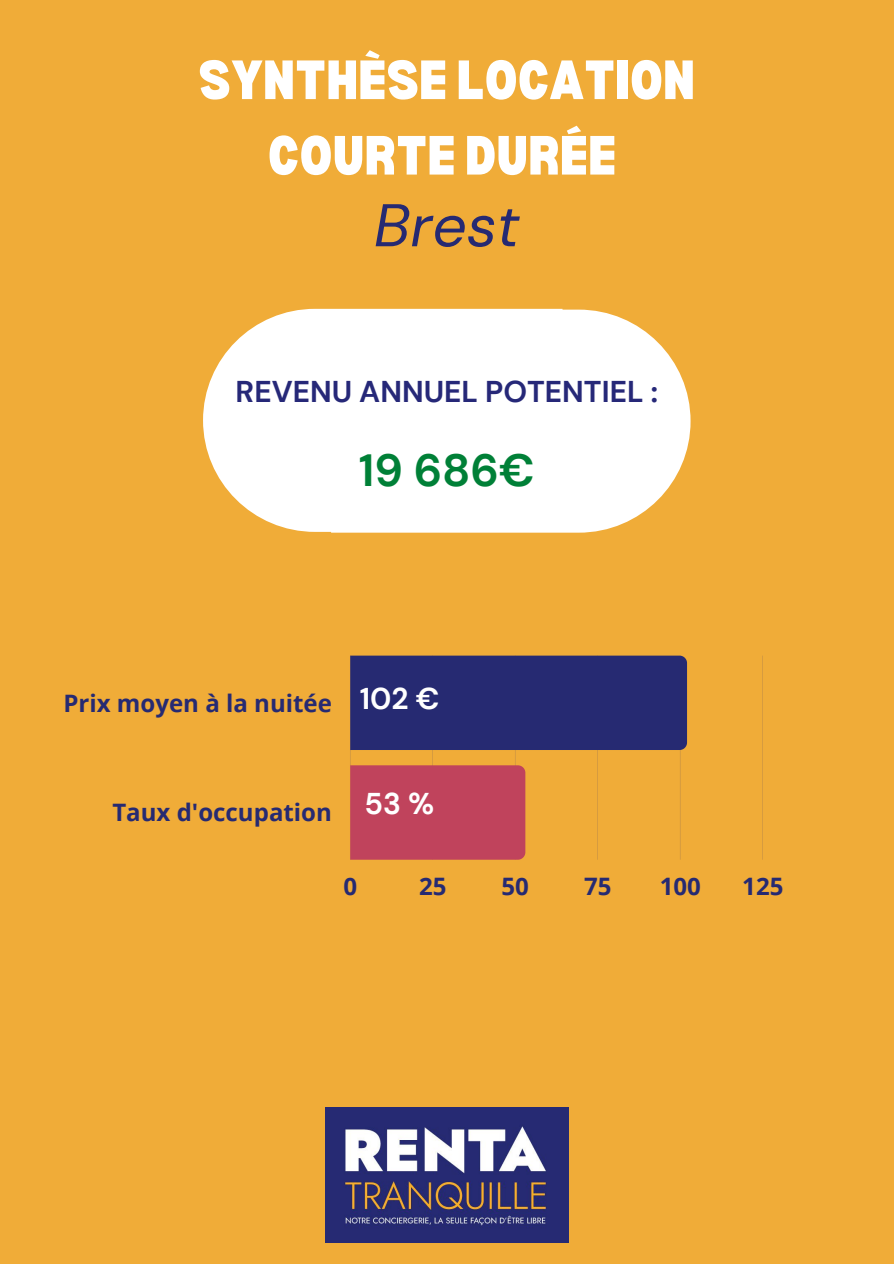
<style>
.page{position:relative;width:894px;height:1264px;background:#fff}
.page>*{position:absolute;margin:0;border:0;box-sizing:border-box;transform-origin:0 0}
.t1{font:italic 60px "DM Sans";color:#262a72}
.t2{font:900 semi-condensed 54px/75.4px "Bernoru";color:#fff;text-align:center}
.t3{font:700 45px "DM Sans";color:#008037}
.t4{font:700 30px "DM Sans";color:#262878}
.t5{font:700 30px "DM Sans";color:#fff}
.t6{font:700 24px "Open Sans";color:#262a72}
</style>
<div class="page">
<div style="left:0;top:0;width:893px;height:1263px;background:#f0ac38"></div>
<img style="left:325px;top:1107px;width:243px;height:135px">
<hr style="left:350px;top:655px;width:1px;height:204px;background:#262a72">
<hr style="left:432px;top:655px;width:1px;height:204px;background:#262a72">
<hr style="left:515px;top:655px;width:1px;height:204px;background:#262a72">
<hr style="left:597px;top:655px;width:1px;height:204px;background:#262a72">
<hr style="left:679px;top:655px;width:1px;height:204px;background:#262a72">
<hr style="left:762px;top:655px;width:1px;height:204px;background:#262a72">
<div style="left:350px;top:655px;width:336px;height:95px;background:#262a72"></div>
<div style="left:350px;top:765px;width:175px;height:94px;background:#c0435c"></div>
<svg style="left:203px;top:309px;width:128px;height:223px;fill:#fff"></svg>
<div style="left:331px;top:309px;width:359px;height:223px;background:#fff"></div>
<p class="t2" style="left:198px;top:40px;width:498px">SYNTHÈSE LOCATION<br>COURTE DURÉE</p>
<p class="t1" style="left:373px;top:187px;width:147px">Brest</p>
<p class="t4" style="left:235px;top:372px;width:424px">REVENU ANNUEL POTENTIEL :</p>
<p class="t3" style="left:359px;top:441px;width:177px">19 686€</p>
<p class="t6" style="left:63px;top:686px;width:270px">Prix moyen à la nuitée</p>
<p class="t5" style="left:359px;top:679px;width:81px">102 €</p>
<p class="t6" style="left:112px;top:795px;width:221px">Taux d'occupation</p>
<p class="t5" style="left:364px;top:784px;width:71px">53 %</p>
<p class="t6" style="left:343px;top:869px;width:15px">0</p>
<p class="t6" style="left:419px;top:869px;width:29px">25</p>
<p class="t6" style="left:501px;top:869px;width:29px">50</p>
<p class="t6" style="left:584px;top:869px;width:29px">75</p>
<p class="t6" style="left:659px;top:869px;width:43px">100</p>
<p class="t6" style="left:742px;top:869px;width:43px">125</p>
</div>
